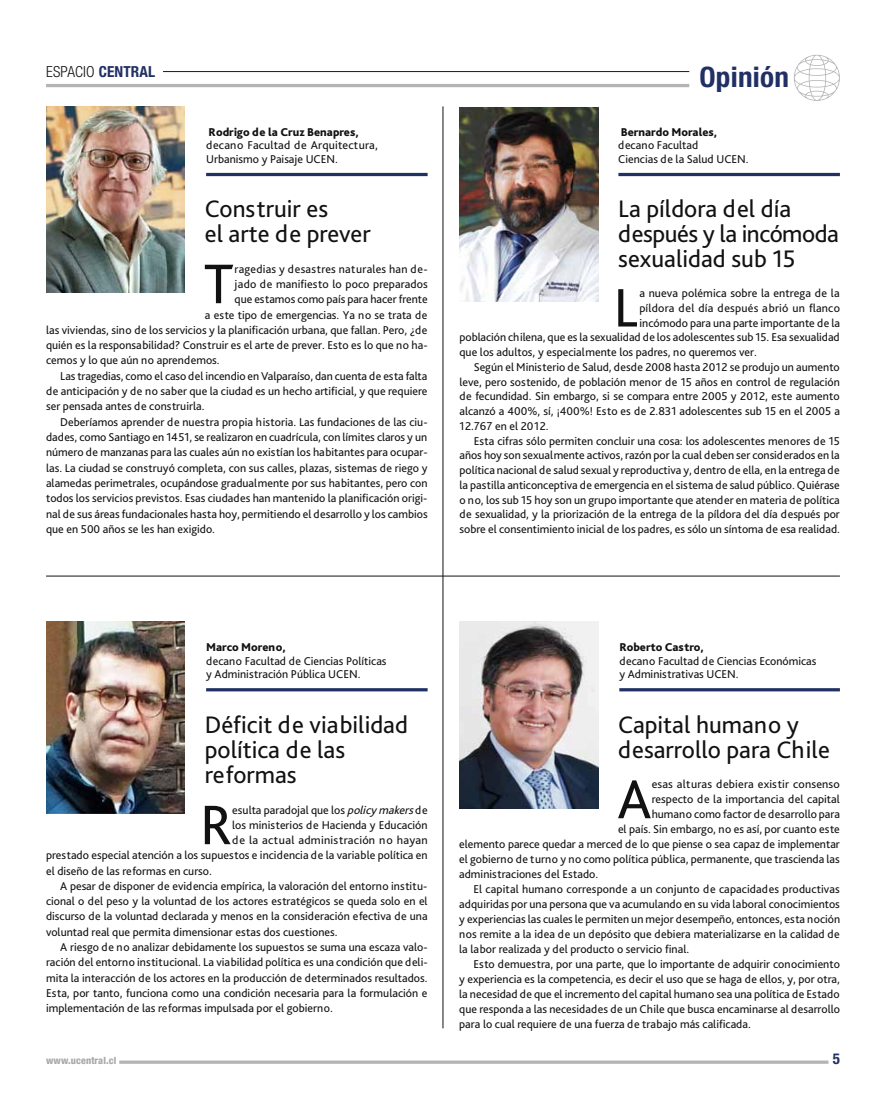
<style>
.page{position:relative;width:886px;height:1117px;background:#fff}
.page>*{position:absolute;margin:0;border:0;box-sizing:border-box;transform-origin:0 0}
.t1{font:58.38px "Bliss Pro";color:#121212}
.t2{font:58.12px "Bliss Pro";color:#121212}
.t3{font:57.25px "Bliss Pro";color:#121212}
.t4{font:56.62px "Bliss Pro";color:#121212}
.t5{font:700 condensed 28.12px "Helvetica Neue LT Std";letter-spacing:.01em;color:#203064}
.t6{font:25px/25px "Bliss Pro";color:#121212}
.t7{font:300 condensed 15.25px "Helvetica Neue LT Std";color:#121212}
.t8{font:700 condensed 15px "Helvetica Neue LT Std";color:#203064}
.t9{font:11.88px/13.8px "Bliss Pro";color:#121212}
.t10{font:800 11.88px "Bliss Pro";color:#121212}
.t11{font:11.88px "Bliss Pro";letter-spacing:.02em;color:#121212}
.t12{font:11.88px "Bliss Pro";letter-spacing:.025em;color:#121212}
.t13{font:800 condensed 10px "Helvetica Neue LT Std";letter-spacing:.01em;color:#a7aaa9}
.s1{font-weight:700;color:#203064}
.s2{font-style:italic}
</style>
<div class="page">
<hr style="left:619px;top:688px;width:221px;height:3px;background:#203064">
<img style="left:459px;top:621px;width:139px;height:187px">
<hr style="left:206px;top:688px;width:222px;height:3px;background:#203064">
<img style="left:46px;top:621px;width:139px;height:192px">
<hr style="left:46px;top:575px;width:794px;height:1px;background:#121212">
<hr style="left:119px;top:1060px;width:709px;height:3px;background:#b3b5b4">
<hr style="left:46px;top:84px;width:643px;height:3px;background:#b3b5b4">
<hr style="left:163px;top:71px;width:526px;height:1px;background:#121212">
<svg style="left:794px;top:55px;width:46px;height:46px"></svg>
<hr style="left:206px;top:173px;width:222px;height:3px;background:#203064">
<hr style="left:618px;top:173px;width:222px;height:3px;background:#203064">
<img style="left:46px;top:106px;width:139px;height:186px">
<img style="left:459px;top:107px;width:139px;height:194px">
<hr style="left:443px;top:106px;width:1px;height:922px;background:#121212">
<p class="t7" style="left:46px;top:63px;width:111px">ESPACIO <span class="s1">CENTRAL</span></p>
<h3 class="t5" style="left:699px;top:60px;width:91px">OPINIÓN</h3>
<p class="t10" style="left:209px;top:124px;width:152px">Rodrigo de la Cruz Benapres,</p>
<p class="t9" style="left:206px;top:138px;width:173px">decano Facultad de Arquitectura,<br>Urbanismo y Paisaje UCEN.</p>
<h3 class="t6" style="left:205px;top:196px;width:167px">Construir es<br>el arte de prever</h3>
<h1 class="t1" style="left:204px;top:247px;width:31px">T</h1>
<p class="t11" style="left:235px;top:261px;width:194px">ragedias y desastres naturales han de-</p>
<p class="t9" style="left:235px;top:277px;width:194px">jado de manifiesto lo poco preparados</p>
<p class="t9" style="left:235px;top:292px;width:195px">que estamos como país para hacer frente</p>
<p class="t9" style="left:205px;top:307px;width:224px">a este tipo de emergencias. Ya no se trata de</p>
<p class="t9" style="left:46px;top:322px;width:383px">las viviendas, sino de los servicios y la planificación urbana, que fallan. Pero, ¿de</p>
<p class="t9" style="left:46px;top:338px;width:383px">quién es la responsabilidad? Construir es el arte de prever. Esto es lo que no ha-</p>
<p class="t9" style="left:46px;top:353px;width:175px">cemos y lo que aún no aprendemos.</p>
<p class="t9" style="left:60px;top:368px;width:369px">Las tragedias, como el caso del incendio en Valparaíso, dan cuenta de esta falta</p>
<p class="t9" style="left:46px;top:384px;width:383px">de anticipación y de no saber que la ciudad es un hecho artificial, y que requiere</p>
<p class="t9" style="left:46px;top:399px;width:160px">ser pensada antes de construirla.</p>
<p class="t9" style="left:60px;top:414px;width:369px">Deberíamos aprender de nuestra propia historia. Las fundaciones de las ciu-</p>
<p class="t9" style="left:46px;top:430px;width:383px">dades, como Santiago en 1451, se realizaron en cuadrícula, con límites claros y un</p>
<p class="t9" style="left:46px;top:445px;width:383px">número de manzanas para las cuales aún no existían los habitantes para ocupar-</p>
<p class="t9" style="left:46px;top:460px;width:383px">las. La ciudad se construyó completa, con sus calles, plazas, sistemas de riego y</p>
<p class="t9" style="left:46px;top:476px;width:383px">alamedas perimetrales, ocupándose gradualmente por sus habitantes, pero con</p>
<p class="t9" style="left:46px;top:491px;width:383px">todos los servicios previstos. Esas ciudades han mantenido la planificación origi-</p>
<p class="t9" style="left:46px;top:506px;width:383px">nal de sus áreas fundacionales hasta hoy, permitiendo el desarrollo y los cambios</p>
<p class="t9" style="left:46px;top:522px;width:170px">que en 500 años se les han exigido.</p>
<p class="t10" style="left:621px;top:124px;width:98px">Bernardo Morales,</p>
<p class="t9" style="left:618px;top:138px;width:132px">decano Facultad<br>Ciencias de la Salud UCEN.</p>
<h3 class="t6" style="left:618px;top:196px;width:222px">La píldora del día después y la incómoda sexualidad sub 15</h3>
<h3 class="t4" style="left:613px;top:272px;width:20px">L</h3>
<p class="t9" style="left:639px;top:286px;width:202px">a nueva polémica sobre la entrega de la</p>
<p class="t9" style="left:639px;top:300px;width:202px">píldora del día después abrió un flanco</p>
<p class="t9" style="left:639px;top:315px;width:202px">incómodo para una parte importante de la</p>
<p class="t9" style="left:459px;top:330px;width:382px">población chilena, que es la sexualidad de los adolescentes sub 15. Esa sexualidad</p>
<p class="t9" style="left:459px;top:345px;width:299px">que los adultos, y especialmente los padres, no queremos ver.</p>
<p class="t9" style="left:474px;top:359px;width:368px">Según el Ministerio de Salud, desde 2008 hasta 2012 se produjo un aumento</p>
<p class="t9" style="left:459px;top:374px;width:382px">leve, pero sostenido, de población menor de 15 años en control de regulación</p>
<p class="t9" style="left:459px;top:389px;width:381px">de fecundidad. Sin embargo, si se compara entre 2005 y 2012, este aumento</p>
<p class="t9" style="left:459px;top:404px;width:382px">alcanzó a 400%, sí, ¡400%! Esto es de 2.831 adolescentes sub 15 en el 2005 a</p>
<p class="t12" style="left:459px;top:418px;width:91px">12.767 en el 2012.</p>
<p class="t9" style="left:474px;top:433px;width:368px">Esta cifras sólo permiten concluir una cosa: los adolescentes menores de 15</p>
<p class="t9" style="left:459px;top:448px;width:382px">años hoy son sexualmente activos, razón por la cual deben ser considerados en la</p>
<p class="t9" style="left:459px;top:463px;width:382px">política nacional de salud sexual y reproductiva y, dentro de ella, en la entrega de</p>
<p class="t9" style="left:459px;top:477px;width:382px">la pastilla anticonceptiva de emergencia en el sistema de salud público. Quiérase</p>
<p class="t9" style="left:459px;top:492px;width:382px">o no, los sub 15 hoy son un grupo importante que atender en materia de política</p>
<p class="t9" style="left:459px;top:507px;width:382px">de sexualidad, y la priorización de la entrega de la píldora del día después por</p>
<p class="t9" style="left:459px;top:522px;width:382px">sobre el consentimiento inicial de los padres, es sólo un síntoma de esa realidad.</p>
<p class="t10" style="left:206px;top:639px;width:81px">Marco Moreno,</p>
<p class="t9" style="left:206px;top:653px;width:182px">decano Facultad de Ciencias Políticas y Administración Pública UCEN.</p>
<h3 class="t6" style="left:205px;top:711px;width:205px">Déficit de viabilidad política de las reformas</h3>
<h2 class="t2" style="left:200px;top:788px;width:34px">R</h2>
<p class="t9" style="left:232px;top:802px;width:197px">esulta paradojal que los <span class="s2">policy makers</span>de</p>
<p class="t9" style="left:232px;top:817px;width:197px">los ministerios de Hacienda y Educación</p>
<p class="t11" style="left:232px;top:832px;width:197px">de la actual administración no hayan</p>
<p class="t9" style="left:46px;top:848px;width:383px">prestado especial atención a los supuestos e incidencia de la variable política en</p>
<p class="t9" style="left:46px;top:863px;width:167px">el diseño de las reformas en curso.</p>
<p class="t9" style="left:60px;top:878px;width:369px">A pesar de disponer de evidencia empírica, la valoración del entorno institu-</p>
<p class="t9" style="left:46px;top:893px;width:383px">cional o del peso y la voluntad de los actores estratégicos se queda solo en el</p>
<p class="t9" style="left:46px;top:909px;width:383px">discurso de la voluntad declarada y menos en la consideración efectiva de una</p>
<p class="t9" style="left:46px;top:924px;width:293px">voluntad real que permita dimensionar estas dos cuestiones.</p>
<p class="t9" style="left:60px;top:939px;width:369px">A riesgo de no analizar debidamente los supuestos se suma una escaza valo-</p>
<p class="t9" style="left:46px;top:954px;width:383px">ración del entorno institucional. La viabilidad política es una condición que deli-</p>
<p class="t9" style="left:46px;top:970px;width:383px">mita la interacción de los actores en la producción de determinados resultados.</p>
<p class="t9" style="left:46px;top:985px;width:383px">Esta, por tanto, funciona como una condición necesaria para la formulación e</p>
<p class="t9" style="left:46px;top:1000px;width:288px">implementación de las reformas impulsada por el gobierno.</p>
<p class="t10" style="left:619px;top:639px;width:86px">Roberto Castro,</p>
<p class="t9" style="left:619px;top:653px;width:199px">decano Facultad de Ciencias Económicas y Administrativas UCEN.</p>
<h3 class="t6" style="left:618px;top:711px;width:213px">Capital humano y desarrollo para Chile</h3>
<h3 class="t3" style="left:617px;top:763px;width:36px">A</h3>
<p class="t9" style="left:652px;top:777px;width:190px">esas alturas debiera existir consenso</p>
<p class="t9" style="left:652px;top:792px;width:190px">respecto de la importancia del capital</p>
<p class="t9" style="left:652px;top:807px;width:190px">humano como factor de desarrollo para</p>
<p class="t9" style="left:618px;top:821px;width:223px">el país. Sin embargo, no es así, por cuanto este</p>
<p class="t9" style="left:459px;top:836px;width:382px">elemento parece quedar a merced de lo que piense o sea capaz de implementar</p>
<p class="t9" style="left:459px;top:851px;width:382px">el gobierno de turno y no como política pública, permanente, que trascienda las</p>
<p class="t9" style="left:459px;top:866px;width:141px">administraciones del Estado.</p>
<p class="t9" style="left:473px;top:881px;width:368px">El capital humano corresponde a un conjunto de capacidades productivas</p>
<p class="t9" style="left:459px;top:896px;width:382px">adquiridas por una persona que va acumulando en su vida laboral conocimientos</p>
<p class="t9" style="left:459px;top:911px;width:382px">y experiencias las cuales le permiten un mejor desempeño, entonces, esta noción</p>
<p class="t9" style="left:459px;top:926px;width:382px">nos remite a la idea de un depósito que debiera materializarse en la calidad de</p>
<p class="t9" style="left:459px;top:941px;width:231px">la labor realizada y del producto o servicio final.</p>
<p class="t9" style="left:473px;top:956px;width:368px">Esto demuestra, por una parte, que lo importante de adquirir conocimiento</p>
<p class="t9" style="left:459px;top:971px;width:382px">y experiencia es la competencia, es decir el uso que se haga de ellos, y, por otra,</p>
<p class="t9" style="left:459px;top:986px;width:382px">la necesidad de que el incremento del capital humano sea una política de Estado</p>
<p class="t9" style="left:459px;top:1001px;width:382px">que responda a las necesidades de un Chile que busca encaminarse al desarrollo</p>
<p class="t9" style="left:459px;top:1016px;width:293px">para lo cual requiere de una fuerza de trabajo más calificada.</p>
<p class="t13" style="left:46px;top:1053px;width:72px">www.ucentral.cl</p>
<p class="t8" style="left:833px;top:1049px;width:9px">5</p>
</div>
